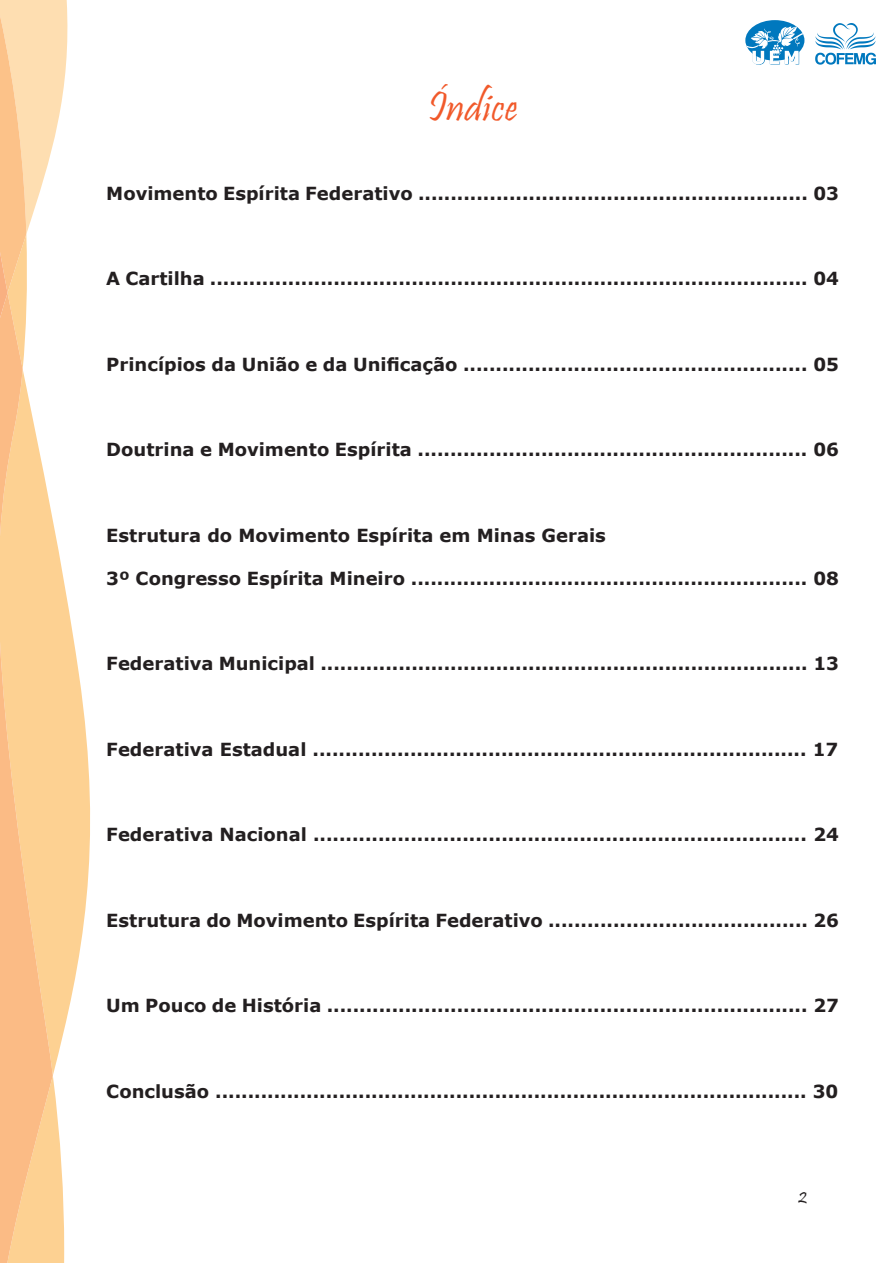
<style>
.page{position:relative;width:893px;height:1263px;background:#fff}
.page>*{position:absolute;margin:0;border:0;box-sizing:border-box;transform-origin:0 0}
.t1{font:43.5px "Pristina";letter-spacing:.01em;color:#f1592a}
.t2{font:19.5px "Pristina";color:#231f20}
.t3{font:700 18px "Verdana";color:#231f20}
</style>
<div class="page">
<svg style="left:64px;top:582px;width:26px;height:448px;fill:#fdd192"></svg>
<svg style="left:53px;top:522px;width:11px;height:741px;background:#fdd7a2"></svg>
<svg style="left:0;top:318px;width:53px;height:945px;background:#fccc95"></svg>
<svg style="left:0;top:0;width:67px;height:318px"></svg>
<svg style="left:815px;top:23px;width:61px;height:42px"></svg>
<svg style="left:745px;top:20px;width:59px;height:45px"></svg>
<h1 class="t1" style="left:428px;top:83px;width:91px">Índice</h1>
<p class="t3" style="left:106px;top:180px;width:734px">Movimento Espírita Federativo ............................................................ 03</p>
<p class="t3" style="left:106px;top:266px;width:734px">A Cartilha ............................................................................................ 04</p>
<p class="t3" style="left:106px;top:351px;width:734px">Princípios da União e da Unificação ..................................................... 05</p>
<p class="t3" style="left:106px;top:437px;width:734px">Doutrina e Movimento Espírita ............................................................ 06</p>
<p class="t3" style="left:106px;top:522px;width:501px">Estrutura do Movimento Espírita em Minas Gerais</p>
<p class="t3" style="left:106px;top:565px;width:734px">3º Congresso Espírita Mineiro ............................................................. 08</p>
<p class="t3" style="left:106px;top:651px;width:734px">Federativa Municipal ........................................................................... 13</p>
<p class="t3" style="left:106px;top:736px;width:733px">Federativa Estadual ............................................................................ 17</p>
<p class="t3" style="left:106px;top:822px;width:734px">Federativa Nacional ............................................................................ 24</p>
<p class="t3" style="left:106px;top:907px;width:734px">Estrutura do Movimento Espírita Federativo ........................................ 26</p>
<p class="t3" style="left:106px;top:993px;width:734px">Um Pouco de História .......................................................................... 27</p>
<p class="t3" style="left:106px;top:1078px;width:734px">Conclusão ........................................................................................... 30</p>
<p class="t2" style="left:798px;top:1185px;width:10px">2</p>
</div>
